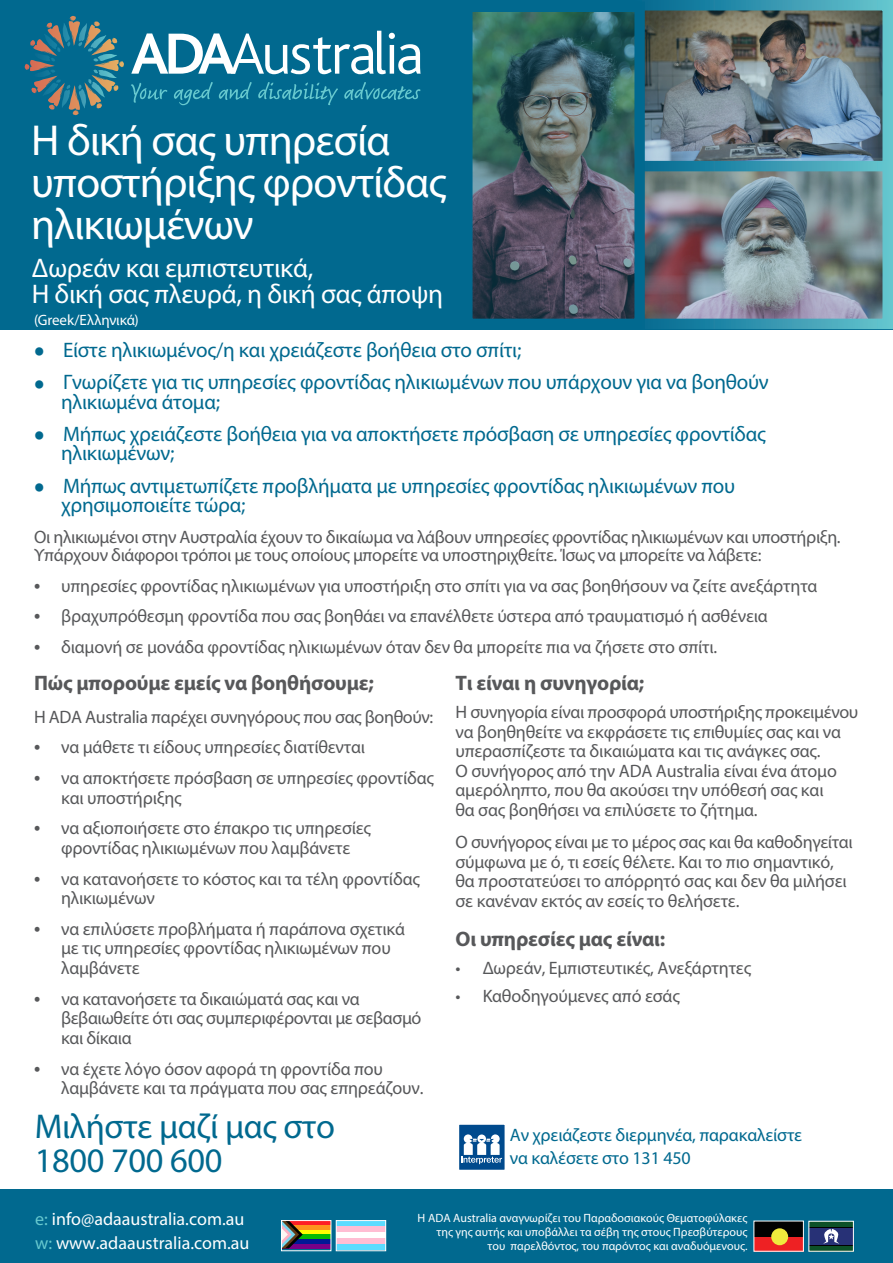
<style>
.page{position:relative;width:893px;height:1263px;background:#fff}
.page>*{position:absolute;margin:0;border:0;box-sizing:border-box;transform-origin:0 0}
.Subhead{font:43.5px/42px "Myriad Pro";letter-spacing:-.02em;color:#fff}
.Hanging_LAST{font:34.5px/34.5px "Myriad Pro";letter-spacing:-.01em;color:#01698f}
.Hanging_LAST-2{font:27px "Myriad Pro";letter-spacing:-.01em;color:#fff}
.Hanging_LAST-3{font:21px/19.5px "Myriad Pro";letter-spacing:-.01em;color:#01698f}
.Body_text_PARA{font:700 21px "Myriad Pro";letter-spacing:-.01em;color:#57585a}
.Hanging_LAST-4{font:700 21px "Myriad Pro";letter-spacing:-.01em;color:#57585a}
.Body_text_PARA-2{font:18px/19.5px "Myriad Pro";letter-spacing:-.01em;color:#57585a}
.Hanging_LAST-5{font:18px/22.5px "Myriad Pro";letter-spacing:-.01em;color:#01698f}
.t1{font:18px "Myriad Pro";color:#fff}
.Hanging_LAST-6{font:18px "Myriad Pro";letter-spacing:-.02em;color:#57585a}
.Hanging_LAST-7{font:15px "Myriad Pro";letter-spacing:-.01em;color:#fff}
.t2{font:12px/14.4px "Myriad Pro";color:#fff;text-align:right}
.s1{font-family:"Bliss";font-weight:800;font-size:30px}
.s2{font-family:"Bliss";font-weight:800}
.s3{color:#67c9cf}
</style>
<div class="page">
<div style="left:0;top:0;width:893px;height:330px;background:#01698f"></div>
<img style="left:645px;top:171px;width:237px;height:147px">
<img style="left:645px;top:11px;width:237px;height:149px">
<img style="left:473px;top:13px;width:161px;height:305px">
<div style="left:462px;top:2px;width:183px;height:327px;border:10px solid #01698f"></div>
<div style="left:0;top:1190px;width:893px;height:73px;background:#01698f"></div>
<svg style="left:131px;top:31px;width:290px;height:43px"></svg>
<svg style="left:174px;top:82px;width:39px;height:23px"></svg>
<svg style="left:131px;top:83px;width:36px;height:20px"></svg>
<svg style="left:344px;top:82px;width:76px;height:18px"></svg>
<svg style="left:219px;top:82px;width:33px;height:18px"></svg>
<svg style="left:258px;top:82px;width:80px;height:23px"></svg>
<svg style="left:44px;top:16px;width:53px;height:33px"></svg>
<div style="left:754px;top:1237px;width:49px;height:14px;background:#ee2123"></div>
<div style="left:754px;top:1221px;width:49px;height:16px;background:#010101"></div>
<div style="left:771px;top:1228px;width:17px;height:17px;background:#efea3d;border-radius:50%"></div>
<div style="left:809px;top:1221px;width:44px;height:30px;background:linear-gradient(to right,#010101,#010101)"></div>
<div style="left:809px;top:1246px;width:44px;height:5px;background:#0d5128"></div>
<div style="left:809px;top:1221px;width:44px;height:5px;background:#0d5128"></div>
<div style="left:809px;top:1228px;width:44px;height:16px;background:#273176"></div>
<svg style="left:823px;top:1229px;width:16px;height:15px"></svg>
<div style="left:281px;top:1220px;width:50px;height:5px;background:#fe1e25"></div>
<div style="left:281px;top:1225px;width:50px;height:5px;background:#fe941d"></div>
<hr style="left:281px;top:1230px;width:50px;height:4px;background:#ff0">
<div style="left:281px;top:1234px;width:50px;height:5px;background:#06bd02"></div>
<div style="left:281px;top:1239px;width:50px;height:5px;background:#001996"></div>
<hr style="left:281px;top:1244px;width:50px;height:4px;background:#770087">
<svg style="left:283px;top:1222px;width:20px;height:26px"></svg>
<div style="left:281px;top:1220px;width:50px;height:31px;border:1px solid #fff"></div>
<div style="left:336px;top:1220px;width:50px;height:6px;background:#5bdcff"></div>
<div style="left:336px;top:1226px;width:50px;height:6px;background:#ffbdd3"></div>
<div style="left:336px;top:1232px;width:50px;height:6px;background:#fff"></div>
<div style="left:336px;top:1238px;width:50px;height:6px;background:#ffbdd3"></div>
<div style="left:336px;top:1244px;width:50px;height:6px;background:#5bdcff"></div>
<div style="left:336px;top:1220px;width:50px;height:31px;border:1px solid #fff"></div>
<div style="left:459px;top:1124px;width:46px;height:46px;background:#004a8d"></div>
<svg style="left:461px;top:1134px;width:41px;height:30px"></svg>
<div style="left:458px;top:1124px;width:47px;height:46px;border:1px solid #fff"></div>
<p class="Subhead" style="left:31px;top:119px;width:417px">Η δική σας υπηρεσία υποστήριξης φροντίδας ηλικιωμένων</p>
<p class="Hanging_LAST-2" style="left:32px;top:251px;width:283px">Δωρεάν και εμπιστευτικά,</p>
<p class="Hanging_LAST-2" style="left:32px;top:277px;width:413px">Η δική σας πλευρά, η δική σας άποψη</p>
<p class="Hanging_LAST-3" style="left:34px;top:340px;width:489px"><span class="s1">•</span> Είστε ηλικιωμένος/η και χρειάζεστε βοήθεια στο σπίτι;</p>
<p class="Hanging_LAST-3" style="left:61px;top:372px;width:709px;text-indent:-27px"><span class="s1">•</span> Γνωρίζετε για τις υπηρεσίες φροντίδας ηλικιωμένων που υπάρχουν για να βοηθούν ηλικιωμένα άτομα;</p>
<p class="Hanging_LAST-3" style="left:61px;top:424px;width:706px;text-indent:-27px"><span class="s1">•</span> Μήπως χρειάζεστε βοήθεια για να αποκτήσετε πρόσβαση σε υπηρεσίες φροντίδας ηλικιωμένων;</p>
<p class="Hanging_LAST-3" style="left:61px;top:475px;width:676px;text-indent:-27px"><span class="s1">•</span> Μήπως αντιμετωπίζετε προβλήματα με υπηρεσίες φροντίδας ηλικιωμένων που χρησιμοποιείτε τώρα;</p>
<p class="Hanging_LAST-7" style="left:34px;top:310px;width:106px">(Greek/Eλληνικά)</p>
<p class="Body_text_PARA-2" style="left:34px;top:527px;width:808px;line-height:18px">Οι ηλικιωμένοι στην Αυστραλία έχουν το δικαίωμα να λάβουν υπηρεσίες φροντίδας ηλικιωμένων και υποστήριξη.<br>Υπάρχουν διάφοροι τρόποι με τους οποίους μπορείτε να υποστηριχθείτε. Ίσως να μπορείτε να λάβετε:</p>
<p class="Body_text_PARA-2" style="left:34px;top:575px;width:785px"><span class="s2">•</span> υπηρεσίες φροντίδας ηλικιωμένων για υποστήριξη στο σπίτι για να σας βοηθήσουν να ζείτε ανεξάρτητα</p>
<p class="Body_text_PARA-2" style="left:34px;top:606px;width:735px"><span class="s2">•</span> βραχυπρόθεσμη φροντίδα που σας βοηθάει να επανέλθετε ύστερα από τραυματισμό ή ασθένεια</p>
<p class="Body_text_PARA-2" style="left:34px;top:637px;width:685px"><span class="s2">•</span> διαμονή σε μονάδα φροντίδας ηλικιωμένων όταν δεν θα μπορείτε πια να ζήσετε στο σπίτι.</p>
<p class="Hanging_LAST-4" style="left:34px;top:670px;width:341px">Πώς μπορούμε εμείς να βοηθήσουμε;</p>
<p class="Hanging_LAST-6" style="left:34px;top:705px;width:401px">Η ADA Australia παρέχει συνηγόρους που σας βοηθούν:</p>
<p class="Body_text_PARA-2" style="left:34px;top:737px;width:333px"><span class="s2">•</span> να μάθετε τι είδους υπηρεσίες διατίθενται</p>
<p class="Body_text_PARA-2" style="left:61px;top:768px;width:374px;text-indent:-27px"><span class="s2">•</span> να αποκτήσετε πρόσβαση σε υπηρεσίες φροντίδας και υποστήριξης</p>
<p class="Body_text_PARA-2" style="left:34px;top:818px;width:339px;text-align:center"><span class="s2">•</span> να αξιοποιήσετε στο έπακρο τις υπηρεσίες φροντίδας ηλικιωμένων που λαμβάνετε</p>
<p class="Body_text_PARA-2" style="left:61px;top:869px;width:360px;text-indent:-27px"><span class="s2">•</span> να κατανοήσετε το κόστος και τα τέλη φροντίδας ηλικιωμένων</p>
<p class="Body_text_PARA-2" style="left:61px;top:919px;width:346px;text-indent:-27px"><span class="s2">•</span> να επιλύσετε προβλήματα ή παράπονα σχετικά με τις υπηρεσίες φροντίδας ηλικιωμένων που λαμβάνετε</p>
<p class="Body_text_PARA-2" style="left:61px;top:989px;width:362px;text-indent:-27px"><span class="s2">•</span> να κατανοήσετε τα δικαιώματά σας και να βεβαιωθείτε ότι σας συμπεριφέρονται με σεβασμό και δίκαια</p>
<p class="Body_text_PARA-2" style="left:61px;top:1058px;width:364px;text-indent:-27px"><span class="s2">•</span> να έχετε λόγο όσον αφορά τη φροντίδα που λαμβάνετε και τα πράγματα που σας επηρεάζουν.</p>
<p class="Hanging_LAST" style="left:35px;top:1108px;width:302px">Μιλήστε μαζί μας στο<br>1800 700 600</p>
<p class="Body_text_PARA" style="left:455px;top:670px;width:190px">Τι είναι η συνηγορία;</p>
<p class="Body_text_PARA-2" style="left:455px;top:702px;width:404px">H συνηγορία είναι προσφορά υποστήριξης προκειμένου να βοηθηθείτε να εκφράσετε τις επιθυμίες σας και να υπερασπίζεστε τα δικαιώματα και τις ανάγκες σας.<br>Ο συνήγορος από την ADA Australia είναι ένα άτομο αμερόληπτο, που θα ακούσει την υπόθεσή σας και<br>θα σας βοηθήσει να επιλύσετε το ζήτημα.</p>
<p class="Body_text_PARA-2" style="left:455px;top:832px;width:399px">Ο συνήγορος είναι με το μέρος σας και θα καθοδηγείται σύμφωνα με ό, τι εσείς θέλετε. Και το πιο σημαντικό, θα προστατεύσει το απόρρητό σας και δεν θα μιλήσει σε κανέναν εκτός αν εσείς το θελήσετε.</p>
<p class="Body_text_PARA" style="left:455px;top:925px;width:211px">Οι υπηρεσίες μας είναι:</p>
<p class="Body_text_PARA-2" style="left:455px;top:958px;width:297px">• Δωρεάν, Εμπιστευτικές, Ανεξάρτητες</p>
<p class="Body_text_PARA-2" style="left:455px;top:986px;width:226px">• Καθοδηγούμενες από εσάς</p>
<p class="Hanging_LAST-5" style="left:510px;top:1124px;width:294px">Αν χρειάζεστε διερμηνέα, παρακαλείστε να καλέσετε στο 131 450</p>
<p class="t1" style="left:35px;top:1208px;width:211px"><span class="s3">e:</span> info@adaaustralia.com.au</p>
<p class="t1" style="left:35px;top:1231px;width:216px"><span class="s3">w:</span> www.adaaustralia.com.au</p>
<p class="t2" style="left:418px;top:1210px;width:331px">Η ADA Australia αναγνωρίζει του Παραδοσιακούς Θεματοφύλακες της γης αυτής και υποβάλλει τα σέβη της στους Πρεσβύτερους του παρελθόντος, του παρόντος και αναδυόμενους.</p>
</div>
